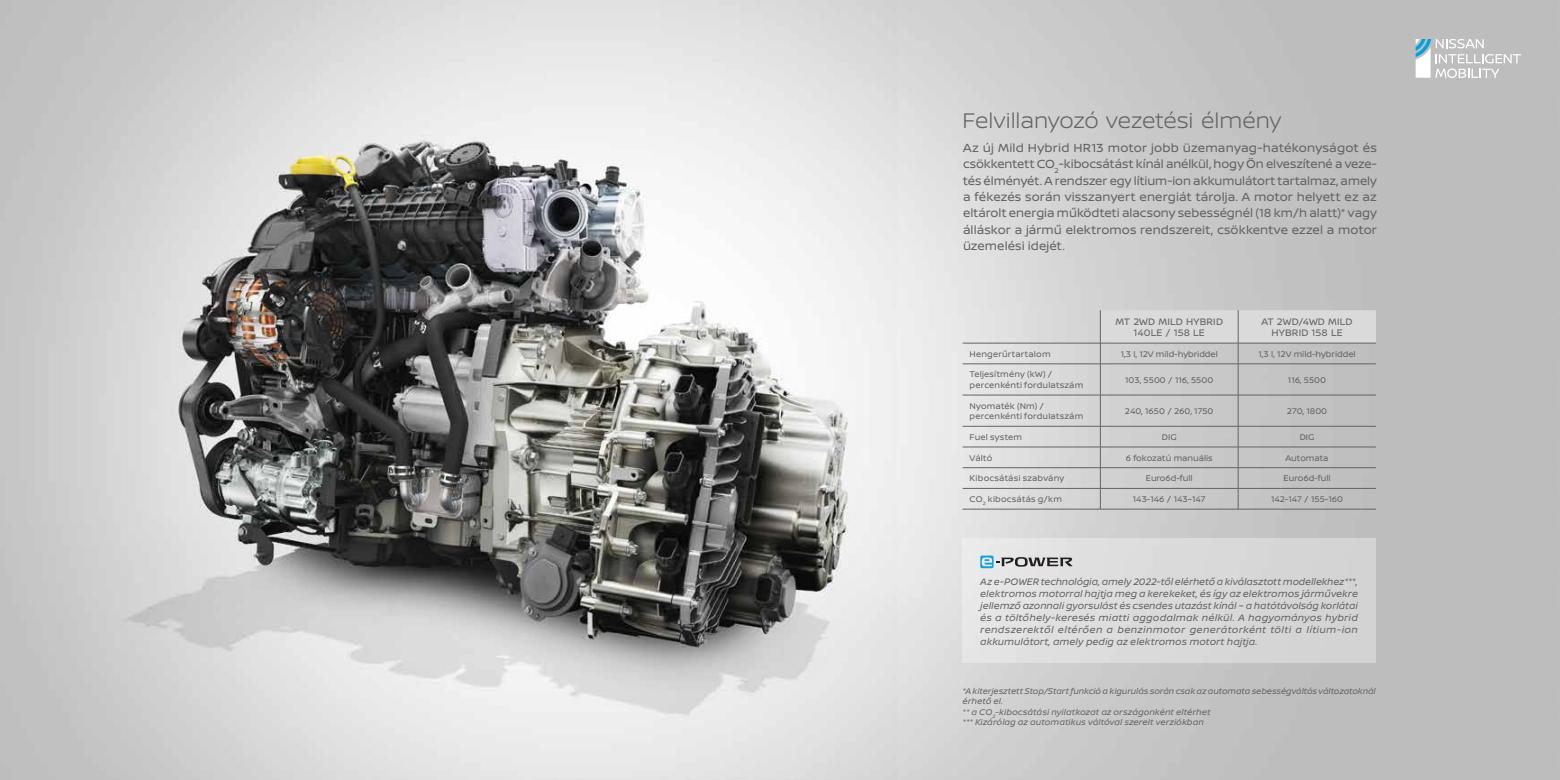
<style>
.page{position:relative;width:1560px;height:780px;background:#fff}
.page>*{position:absolute;margin:0;border:0;box-sizing:border-box;transform-origin:0 0}
.t1{font:300 22.5px "Nissan Brand";letter-spacing:-.005em;color:#646363}
.t2{font:12.5px/16.2px "Nissan Brand";letter-spacing:.01em;color:#646363;text-align:justify}
.t3{font:italic 10px/12px "Nissan Brand";letter-spacing:.015em;color:#646363;text-align:justify}
.t4{font:10px/11.2px "Nissan Brand";letter-spacing:.015em;color:#646363;text-align:center}
.t5{font:italic 8.75px/10.5px "Nissan Brand";letter-spacing:.01em;color:#646363}
.t6{font:8.75px "Nissan Brand";color:#646363}
.t7{font:8.75px/10.5px "Nissan Brand";letter-spacing:.02em;color:#646363}
.t8{font:8.75px "Nissan Brand";letter-spacing:.025em;color:#646363}
</style>
<div class="page">
<svg style="left:1415px;top:39px;width:105px;height:39px"></svg>
<img style="left:0;top:0;width:896px;height:780px">
<svg style="left:1099px;top:310px;width:276px;height:53px;background:#d1d1d1"></svg>
<hr style="left:1099px;top:364px;width:1px;height:31px;background:#646363">
<hr style="left:1237px;top:364px;width:1px;height:31px;background:#646363">
<hr style="left:1099px;top:395px;width:1px;height:31px;background:#646363">
<hr style="left:1237px;top:395px;width:1px;height:31px;background:#646363">
<svg style="left:1099px;top:427px;width:1px;height:82px"></svg>
<svg style="left:1237px;top:427px;width:1px;height:82px"></svg>
<hr style="left:962px;top:363px;width:138px;height:1px;background:#646363">
<hr style="left:1100px;top:363px;width:137px;height:1px;background:#646363">
<hr style="left:1237px;top:363px;width:138px;height:1px;background:#646363">
<hr style="left:962px;top:395px;width:138px;height:1px;background:#646363">
<hr style="left:1100px;top:395px;width:137px;height:1px;background:#646363">
<hr style="left:1237px;top:395px;width:138px;height:1px;background:#646363">
<hr style="left:962px;top:426px;width:138px;height:1px;background:#646363">
<hr style="left:1100px;top:426px;width:137px;height:1px;background:#646363">
<hr style="left:1237px;top:426px;width:138px;height:1px;background:#646363">
<hr style="left:962px;top:447px;width:138px;height:1px;background:#646363">
<hr style="left:1100px;top:447px;width:137px;height:1px;background:#646363">
<hr style="left:1237px;top:447px;width:138px;height:1px;background:#646363">
<hr style="left:962px;top:467px;width:138px;height:1px;background:#646363">
<hr style="left:1100px;top:467px;width:137px;height:1px;background:#646363">
<hr style="left:1237px;top:467px;width:138px;height:1px;background:#646363">
<hr style="left:962px;top:488px;width:138px;height:1px;background:#646363">
<hr style="left:1100px;top:488px;width:137px;height:1px;background:#646363">
<hr style="left:1237px;top:488px;width:138px;height:1px;background:#646363">
<hr style="left:962px;top:509px;width:138px;height:1px;background:#646363">
<hr style="left:1100px;top:509px;width:137px;height:1px;background:#646363">
<hr style="left:1237px;top:509px;width:138px;height:1px;background:#646363">
<hr style="left:962px;top:343px;width:138px;height:1px;background:#646363">
<hr style="left:1100px;top:343px;width:137px;height:1px;background:#646363">
<hr style="left:1237px;top:343px;width:138px;height:1px;background:#646363">
<div style="left:962px;top:538px;width:413px;height:124px;background:#dadada"></div>
<svg style="left:980px;top:555px;width:92px;height:13px"></svg>
<h1 class="t1" style="left:962px;top:105px;width:320px">Felvillanyozó vezetési élmény</h1>
<p class="t2" style="left:962px;top:139px;width:415px">Az új Mild Hybrid HR13 motor jobb üzemanyag-hatékonyságot és csökkentett CO<sub>2</sub>-kibocsátást kínál anélkül, hogy Ön elveszítené a veze&shy;tés élményét. A rendszer egy lítium-ion akkumulátort tartalmaz, amely a fékezés során visszanyert energiát tárolja. A motor helyett ez az eltárolt energia működteti alacsony sebességnél (18 km/h alatt)* vagy álláskor a jármű elektromos rendszereit, csökkentve ezzel a motor üzemelési idejét.</p>
<p class="t4" style="left:1115px;top:315px;width:109px">MT 2WD MILD HYBRID<br>140LE / 158 LE</p>
<p class="t4" style="left:1261px;top:315px;width:93px">AT 2WD/4WD MILD<br>HYBRID 158 LE</p>
<p class="t7" style="left:969px;top:348px;width:82px">Hengerűrtartalom</p>
<p class="t6" style="left:1120px;top:347px;width:99px">1,3 l, 12V mild-hybriddel</p>
<p class="t6" style="left:1258px;top:347px;width:99px">1,3 l, 12V mild-hybriddel</p>
<p class="t7" style="left:969px;top:369px;width:115px">Teljesítmény (kW) / percenkénti fordulatszám</p>
<p class="t6" style="left:1125px;top:373px;width:90px">103, 5500 / 116, 5500</p>
<p class="t6" style="left:1287px;top:373px;width:40px">116, 5500</p>
<p class="t7" style="left:969px;top:400px;width:115px">Nyomaték (Nm) / percenkénti fordulatszám</p>
<p class="t6" style="left:1124px;top:404px;width:90px">240, 1650 / 260, 1750</p>
<p class="t6" style="left:1286px;top:404px;width:42px">270, 1800</p>
<p class="t8" style="left:969px;top:430px;width:54px">Fuel system</p>
<p class="t6" style="left:1161px;top:430px;width:16px">DIG</p>
<p class="t6" style="left:1299px;top:430px;width:16px">DIG</p>
<p class="t6" style="left:969px;top:451px;width:24px">Váltó</p>
<p class="t6" style="left:1125px;top:451px;width:88px">6 fokozatú manuális</p>
<p class="t6" style="left:1285px;top:451px;width:45px">Automata</p>
<p class="t7" style="left:969px;top:472px;width:96px">Kibocsátási szabvány</p>
<p class="t6" style="left:1145px;top:472px;width:48px">Euro6d-full</p>
<p class="t6" style="left:1283px;top:472px;width:48px">Euro6d-full</p>
<p class="t7" style="left:969px;top:493px;width:94px">CO<sub>2</sub> kibocsátás g/km</p>
<p class="t6" style="left:1132px;top:492px;width:74px">143-146 / 143–147</p>
<p class="t6" style="left:1270px;top:492px;width:74px">142-147 / 155-160</p>
<p class="t3" style="left:980px;top:574px;width:379px">Az e-POWER technológia, amely 2022-től elérhető a kiválasztott modellekhez***, elektromos motorral hajtja meg a kerekeket, és így az elektromos járművekre jellemző azonnali gyorsulást és csendes utazást kínál – a hatótávolság korlátai és a töltőhely-keresés miatti aggodalmak nélkül. A hagyományos hybrid rendszerektől eltérően a benzinmotor generátorként tölti a lítium-ion akkumulátort, amely pedig az elektromos motort hajtja.</p>
<p class="t5" style="left:962px;top:685px;width:414px">*A kiterjesztett Stop/Start funkció a kigurulás során csak az automata sebességváltós változatoknál érhető el.<br>** a CO<sub>2</sub>-kibocsátási nyilatkozat az országonként eltérhet<br>*** Kizárólag az automatikus váltóval szerelt verziókban</p>
</div>
